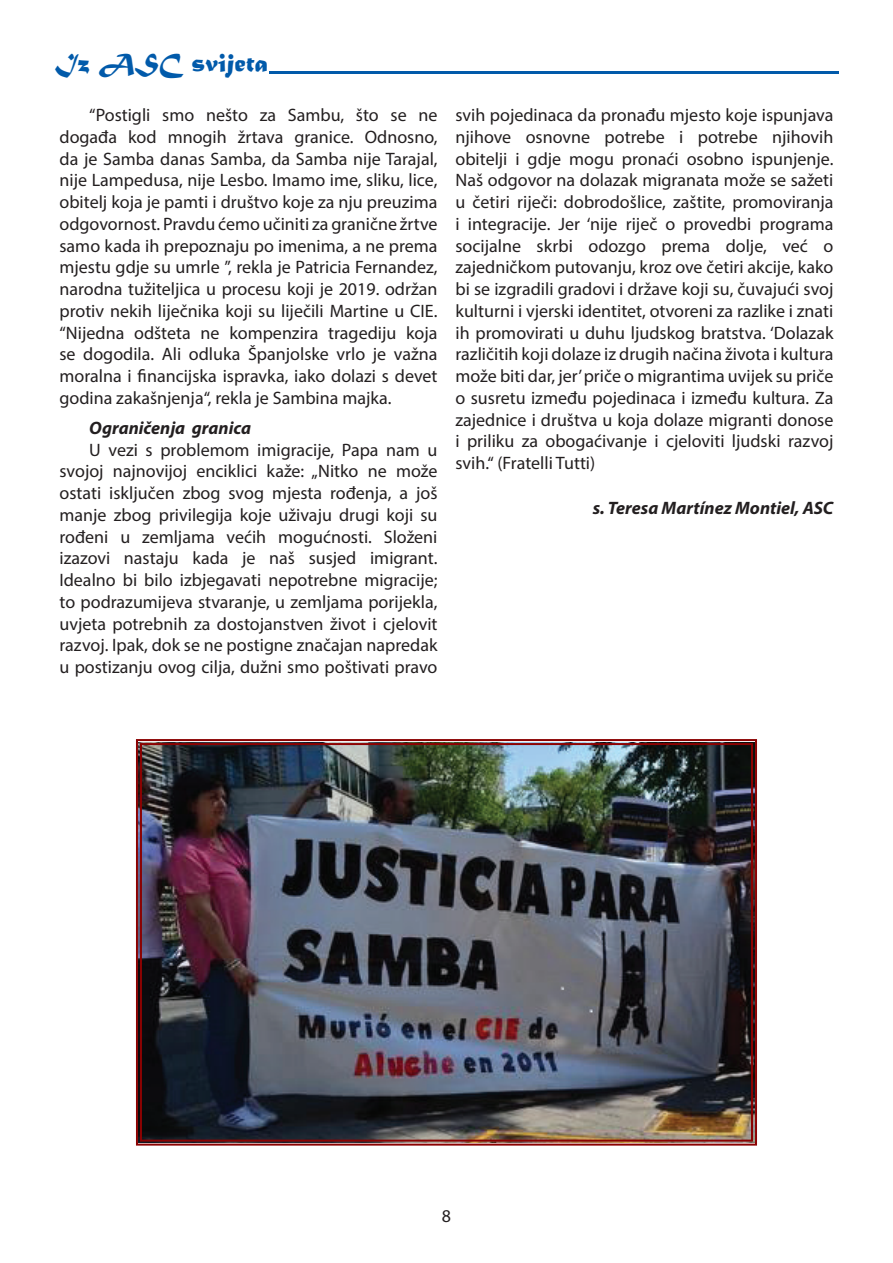
<style>
.page{position:relative;width:893px;height:1263px;background:#fff}
.page>*{position:absolute;margin:0;border:0;box-sizing:border-box;transform-origin:0 0}
.t1{font:27px "Matura MT Script Capitals";color:#015aaa}
.t2{font:18px/21.8px "Myriad Pro";color:#231f20;text-align:justify}
.t3{font:italic 700 18px "Myriad Pro";color:#231f20}
</style>
<div class="page">
<img style="left:136px;top:739px;width:621px;height:407px">
<div style="left:140px;top:743px;width:613px;height:398px;border:2px solid #8b0202"></div>
<svg style="left:269px;top:71px;width:570px;height:2px"></svg>
<h1 class="t1" style="left:55px;top:46px;width:215px">Iz ASC svijeta</h1>
<p class="t2" style="left:60px;top:104px;width:379px;text-indent:30px">“Postigli smo nešto za Sambu, što se ne događa kod mnogih žrtava granice. Odnosno, da je Samba danas Samba, da Samba nije Tarajal, nije Lampedusa, nije Lesbo. Imamo ime, sliku, lice, obitelj koja je pamti i društvo koje za nju preuzima odgovornost. Pravdu ćemo učiniti za granične žrtve samo kada ih prepoznaju po imenima, a ne prema mjestu gdje su umrle ”, rekla je Patricia Fernandez, narodna tužiteljica u procesu koji je 2019. održan protiv nekih liječnika koji su liječili Martine u CIE. “Nijedna odšteta ne kompenzira tragediju koja se dogodila. Ali odluka Španjolske vrlo je važna moralna i financijska ispravka, iako dolazi s devet godina zakašnjenja“, rekla je Sambina majka.</p>
<p class="t3" style="left:89px;top:416px;width:163px">Ograničenja granica</p>
<p class="t2" style="left:60px;top:438px;width:379px;text-indent:30px">U vezi s problemom imigracije, Papa nam u svojoj najnovijoj enciklici kaže: „Nitko ne može ostati isključen zbog svog mjesta rođenja, a još manje zbog privilegija koje uživaju drugi koji su rođeni u zemljama većih mogućnosti. Složeni izazovi nastaju kada je naš susjed imigrant.<br>Idealno bi bilo izbjegavati nepotrebne migracije; to podrazumijeva stvaranje, u zemljama porijekla, uvjeta potrebnih za dostojanstven život i cjelovit razvoj. Ipak, dok se ne postigne značajan napredak u postizanju ovog cilja, dužni smo poštivati pravo</p>
<p class="t2" style="left:455px;top:104px;width:379px">svih pojedinaca da pronađu mjesto koje ispunjava njihove osnovne potrebe i potrebe njihovih obitelji i gdje mogu pronaći osobno ispunjenje.<br>Naš odgovor na dolazak migranata može se sažeti u četiri riječi: dobrodošlice, zaštite, promoviranja i integracije. Jer ‘nije riječ o provedbi programa socijalne skrbi odozgo prema dolje, već o zajedničkom putovanju, kroz ove četiri akcije, kako bi se izgradili gradovi i države koji su, čuvajući svoj kulturni i vjerski identitet, otvoreni za razlike i znati ih promovirati u duhu ljudskog bratstva. ‘Dolazak različitih koji dolaze iz drugih načina života i kultura može biti dar, jer’ priče o migrantima uvijek su priče o susretu između pojedinaca i između kultura. Za zajednice i društva u koja dolaze migranti donose i priliku za obogaćivanje i cjeloviti ljudski razvoj svih.“ (Fratelli Tutti)</p>
<p class="t3" style="left:593px;top:496px;width:242px">s. Teresa Martínez Montiel, ASC</p>
<p class="t2" style="left:442px;top:1205px;width:11px">8</p>
</div>
